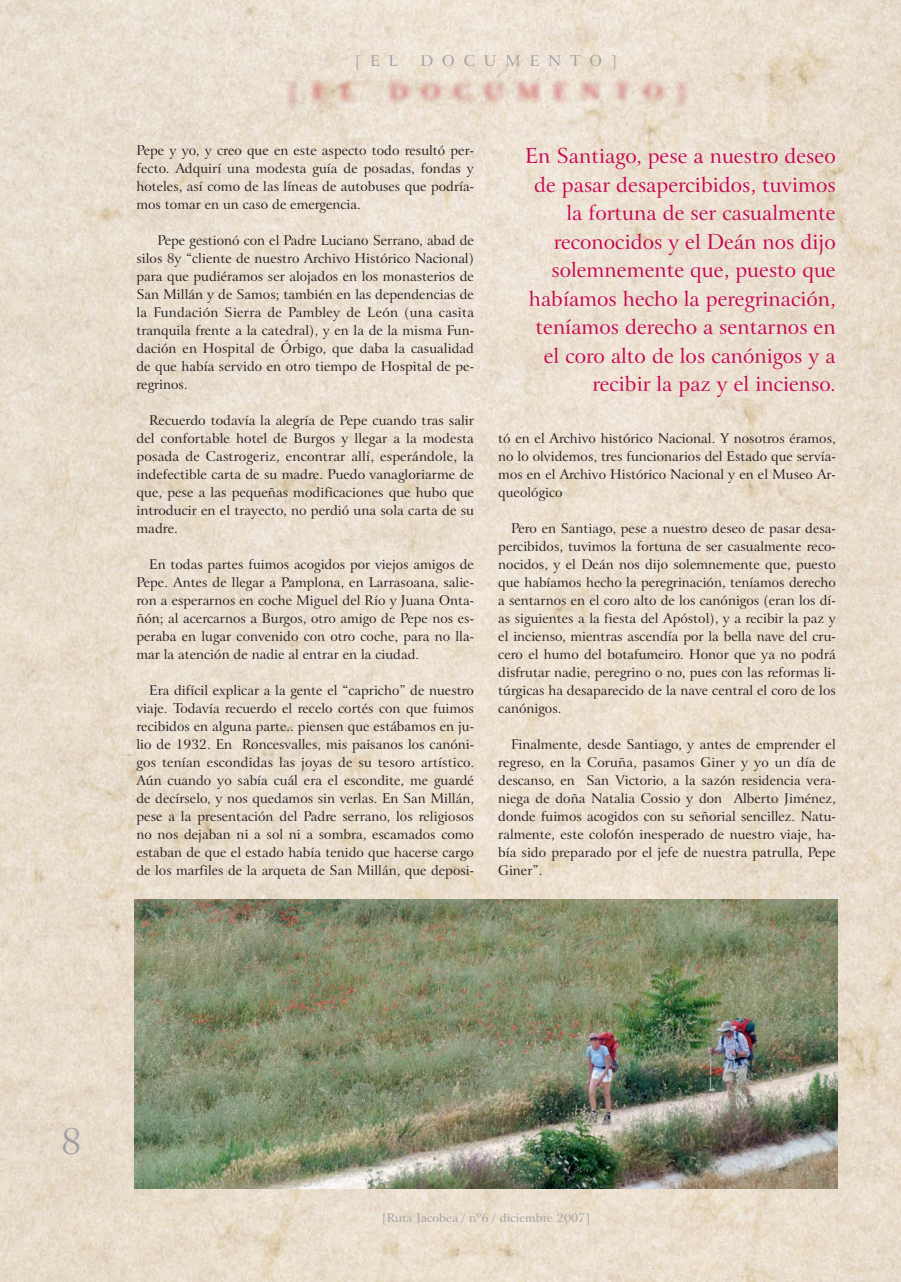
<style>
.page{position:relative;width:901px;height:1282px;background:#fff}
.page>*{position:absolute;margin:0;border:0;box-sizing:border-box;transform-origin:0 0}
.t1{font:36px "Arrus BT";color:#a0a0a4}
.t2{font:20.7px/28.5px "Arrus BT";color:#c60651;text-align:right}
.t3{font:15px "Arrus BT";letter-spacing:.595em;color:#a0a0a4}
.t4{font:13.5px/18px "Arrus BT";color:#231f20;text-align:justify}
.t5{font:12px "Arrus BT";color:#a0a0a4}
</style>
<div class="page">
<img style="left:0;top:0;width:900px;height:1281px">
<img style="left:135px;top:899px;width:701px;height:289px">
<p class="t3" style="left:355px;top:53px;width:44px">[EL</p>
<p class="t3" style="left:420px;top:53px;width:198px">DOCUMENTO]</p>
<p class="t4" style="left:136px;top:142px;width:339px">Pepe y yo, y creo que en este aspecto todo resultó per&shy;fecto. Adquirí una modesta guía de posadas, fondas y hoteles, así como de las líneas de autobuses que podría&shy;mos tomar en un caso de emergencia.</p>
<p class="t4" style="left:136px;top:232px;width:339px;text-indent:21px">Pepe gestionó con el Padre Luciano Serrano, abad de silos 8y “cliente de nuestro Archivo Histórico Nacional) para que pudiéramos ser alojados en los monasterios de San Millán y de Samos; también en las dependencias de la Fundación Sierra de Pambley de León (una casita tranquila frente a la catedral), y en la de la misma Fun&shy;dación en Hospital de Órbigo, que daba la casualidad de que había servido en otro tiempo de Hospital de pe&shy;regrinos.</p>
<p class="t4" style="left:136px;top:412px;width:339px;text-indent:13px">Recuerdo todavía la alegría de Pepe cuando tras salir del confortable hotel de Burgos y llegar a la modesta posada de Castrogeriz, encontrar allí, esperándole, la indefectible carta de su madre. Puedo vanagloriarme de que, pese a las pequeñas modificaciones que hubo que introducir en el trayecto, no perdió una sola carta de su madre.</p>
<p class="t4" style="left:136px;top:556px;width:339px;text-indent:13px">En todas partes fuimos acogidos por viejos amigos de Pepe. Antes de llegar a Pamplona, en Larrasoana, salie&shy;ron a esperarnos en coche Miguel del Río y Juana Onta&shy;ñón; al acercarnos a Burgos, otro amigo de Pepe nos es&shy;peraba en lugar convenido con otro coche, para no lla&shy;mar la atención de nadie al entrar en la ciudad.</p>
<p class="t4" style="left:136px;top:682px;width:339px;text-indent:13px">Era difícil explicar a la gente el “capricho” de nuestro viaje. Todavía recuerdo el recelo cortés con que fuimos recibidos en alguna parte.. piensen que estábamos en ju&shy;lio de 1932. En Roncesvalles, mis paisanos los canóni&shy;gos tenían escondidas las joyas de su tesoro artístico.<br>Aún cuando yo sabía cuál era el escondite, me guardé de decírselo, y nos quedamos sin verlas. En San Millán, pese a la presentación del Padre serrano, los religiosos no nos dejaban ni a sol ni a sombra, escamados como estaban de que el estado había tenido que hacerse cargo de los marfiles de la arqueta de San Millán, que deposi-</p>
<p class="t2" style="left:525px;top:143px;width:312px">En Santiago, pese a nuestro deseo de pasar desapercibidos, tuvimos la fortuna de ser casualmente reconocidos y el Deán nos dijo solemnemente que, puesto que habíamos hecho la peregrinación, teníamos derecho a sentarnos en el coro alto de los canónigos y a recibir la paz y el incienso.</p>
<p class="t4" style="left:498px;top:430px;width:339px">tó en el Archivo histórico Nacional. Y nosotros éramos, no lo olvidemos, tres funcionarios del Estado que servía&shy;mos en el Archivo Histórico Nacional y en el Museo Ar&shy;queológico</p>
<p class="t4" style="left:498px;top:520px;width:339px;text-indent:13px">Pero en Santiago, pese a nuestro deseo de pasar desa&shy;percibidos, tuvimos la fortuna de ser casualmente reco&shy;nocidos, y el Deán nos dijo solemnemente que, puesto que habíamos hecho la peregrinación, teníamos derecho a sentarnos en el coro alto de los canónigos (eran los dí&shy;as siguientes a la fiesta del Apóstol), y a recibir la paz y el incienso, mientras ascendía por la bella nave del cru&shy;cero el humo del botafumeiro. Honor que ya no podrá disfrutar nadie, peregrino o no, pues con las reformas li&shy;túrgicas ha desaparecido de la nave central el coro de los canónigos.</p>
<p class="t4" style="left:498px;top:736px;width:339px;text-indent:13px">Finalmente, desde Santiago, y antes de emprender el regreso, en la Coruña, pasamos Giner y yo un día de descanso, en San Victorio, a la sazón residencia vera&shy;niega de doña Natalia Cossio y don Alberto Jiménez, donde fuimos acogidos con su señorial sencillez. Natu&shy;ralmente, este colofón inesperado de nuestro viaje, ha&shy;bía sido preparado por el jefe de nuestra patrulla, Pepe Giner”.</p>
<h1 class="t1" style="left:60px;top:1123px;width:23px">8</h1>
<p class="t5" style="left:382px;top:1211px;width:209px">[Ruta Jacobea / nº6 / diciembre 2007]</p>
</div>
